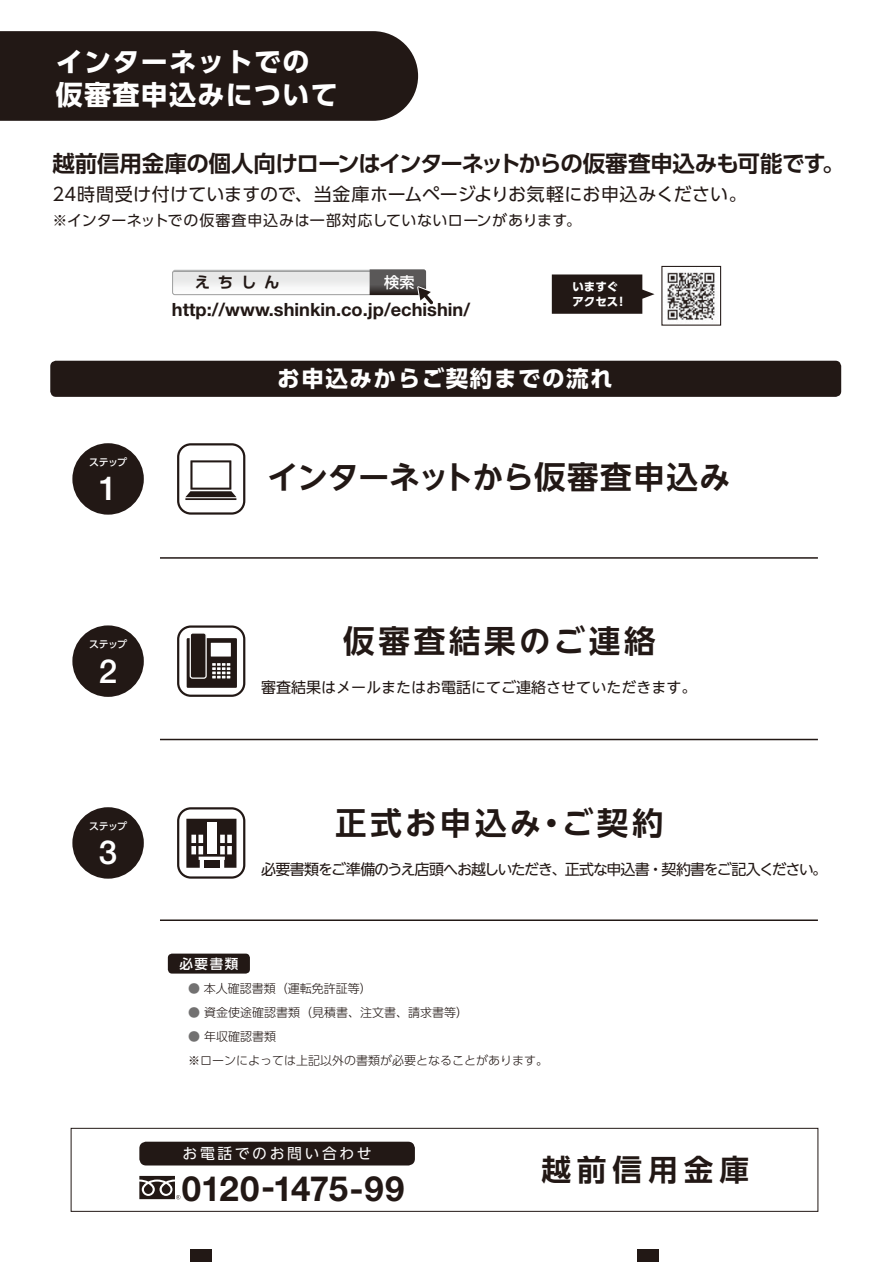
<style>
.page{position:relative;width:893px;height:1263px;background:#fff}
.page>*{position:absolute;margin:0;border:0;box-sizing:border-box;transform-origin:0 0}
.t1{font:700 34.8px "Helvetica Neue LT Std";letter-spacing:-.01em;color:#221815}
.t2{font:500 33.15px "Helvetica Neue LT Std";color:#fff}
.t3{font:700 31.5px "UD Shin Go NT Pro De";letter-spacing:.12em;color:#221815}
.t4{font:700 31.5px "UD Shin Go NT Pro De";letter-spacing:-.015em;color:#221815}
.t5{font:700 29.7px "UD Shin Go Pro De";letter-spacing:.2em;color:#221815}
.t6{font:700 27px/33px "UD Shin Go Pro";letter-spacing:.05em;color:#fff}
.t7{font:700 22.5px "UD Shin Go Pro De";letter-spacing:-.03em;color:#221815}
.t8{font:700 22.5px "UD Shin Go Pro";letter-spacing:.07em;color:#fff}
.t9{font:700 18.3px "Helvetica Neue LT Std";color:#221815}
.t10{font:18px "UD Shin Go Pro";letter-spacing:.01em;color:#221815}
.t11{font:700 15.45px "UD Shin Go Pro De";color:#221815}
.t12{font:500 15.15px "UD Shin Go Pro";color:#fff}
.t13{font:15px "UD Shin Go NT Pro";letter-spacing:-.075em;color:#221815}
.t14{font:15px "UD Shin Go Pro";letter-spacing:.025em;color:#221815}
.t15{font:15px "UD Shin Go NT Pro";color:#221815}
.t16{font:14.85px "UD Shin Go NT Pro";letter-spacing:.175em;color:#fff}
.t17{font:500 13.5px "UD Shin Go Pro";color:#fff}
.t18{font:300 12px/24px "UD Shin Go Pro";color:#221815}
.t19{font:700 11.55px/15.3px "UD Shin Go Pro";color:#fff}
.t20{font:500 9.9px "UD Shin Go Pro";letter-spacing:-.055em;color:#fff}
.s1{color:#727171}
</style>
<div class="page">
<div style="left:0;top:31px;width:418px;height:90px;background:#221815"></div>
<svg style="left:185px;top:460px;width:51px;height:40px"></svg>
<div style="left:177px;top:443px;width:68px;height:72px;border:2px solid #221815;border-radius:13px"></div>
<div style="left:177px;top:625px;width:68px;height:72px;border:2px solid #221815;border-radius:13px"></div>
<svg style="left:187px;top:638px;width:50px;height:50px"></svg>
<div style="left:190px;top:633px;width:16px;height:45px;background:#221815;border-radius:2px"></div>
<div style="left:190px;top:632px;width:17px;height:47px;border:1px solid #fff;border-radius:2px"></div>
<svg style="left:186px;top:819px;width:50px;height:49px"></svg>
<div style="left:207px;top:822px;width:9px;height:31px;background:#fff"></div>
<div style="left:177px;top:807px;width:68px;height:72px;border:2px solid #221815;border-radius:13px"></div>
<svg style="left:552px;top:274px;width:102px;height:40px;background:#3b3230"></svg>
<div style="left:50px;top:361px;width:791px;height:36px;background:#221815;border-radius:6px"></div>
<div style="left:72px;top:443px;width:72px;height:72px;background:#221815;border-radius:50%"></div>
<div style="left:72px;top:625px;width:72px;height:72px;background:#221815;border-radius:50%"></div>
<div style="left:72px;top:807px;width:72px;height:72px;background:#221815;border-radius:50%"></div>
<hr style="left:160px;top:557px;width:658px;height:2px;background:#221815">
<div style="left:168px;top:953px;width:82px;height:20px;background:#221815;border-radius:4px"></div>
<hr style="left:160px;top:739px;width:658px;height:1px;background:#221815">
<hr style="left:160px;top:919px;width:658px;height:2px;background:#221815">
<div style="left:139px;top:1142px;width:276px;height:23px;background:#221815;border-radius:7px"></div>
<svg style="left:139px;top:1176px;width:41px;height:23px"></svg>
<div style="left:71px;top:1128px;width:747px;height:84px;border:1px solid #221815"></div>
<svg style="left:172px;top:269px;width:261px;height:36px"></svg>
<div style="left:191px;top:1249px;width:21px;height:13px;background:#221815"></div>
<div style="left:637px;top:1249px;width:21px;height:13px;background:#221815"></div>
<img style="left:667px;top:272px;width:48px;height:49px">
<div style="left:661px;top:266px;width:60px;height:60px;border:1px solid #221815"></div>
<h3 class="t6" style="left:56px;top:45px;width:284px">インターネットでの仮審査申込みについて</h3>
<h3 class="t7" style="left:52px;top:145px;width:794px">越前信用金庫の個人向けローンはインターネットからの仮審査申込みも可能です。</h3>
<h3 class="t10" style="left:52px;top:179px;width:696px">24時間受け付けていますので、当金庫ホームページよりお気軽にお申込みください。</h3>
<p class="t14" style="left:52px;top:208px;width:530px">※インターネットでの仮審査申込みは一部対応していないローンがあります。</p>
<p class="t11" style="left:195px;top:269px;width:86px">えちしん</p>
<p class="t12" style="left:384px;top:270px;width:32px">検索</p>
<h3 class="t9" style="left:172px;top:298px;width:300px">http://www.shinkin.co.jp/echishin/</h3>
<p class="t19" style="left:572px;top:278px;width:56px">いますぐアクセス！</p>
<p class="t20" style="left:89px;top:454px;width:39px">ステップ</p>
<h2 class="t2" style="left:99px;top:469px;width:20px">1</h2>
<p class="t20" style="left:89px;top:637px;width:39px">ステップ</p>
<h2 class="t2" style="left:99px;top:651px;width:20px">2</h2>
<p class="t20" style="left:89px;top:818px;width:39px">ステップ</p>
<h2 class="t2" style="left:99px;top:833px;width:20px">3</h2>
<h3 class="t8" style="left:277px;top:361px;width:337px">お申込みからご契約までの流れ</h3>
<h3 class="t4" style="left:267px;top:451px;width:465px">インターネットから仮審査申込み</h3>
<h3 class="t3" style="left:343px;top:615px;width:314px">仮審査結果のご連絡</h3>
<p class="t15" style="left:261px;top:675px;width:437px">審査結果はメールまたはお電話にてご連絡させていただきます。</p>
<h3 class="t3" style="left:335px;top:798px;width:330px">正式お申込み・ご契約</h3>
<p class="t13" style="left:261px;top:857px;width:568px">必要書類をご準備のうえ店頭へお越しいただき、正式な申込書・契約書をご記入ください。</p>
<p class="t17" style="left:179px;top:953px;width:60px">必要書類</p>
<p class="t18" style="left:188px;top:976px;width:185px"><span class="s1">●</span> 本人確認書類（運転免許証等）</p>
<p class="t18" style="left:188px;top:1000px;width:281px"><span class="s1">●</span> 資金使途確認書類（見積書、注文書、請求書等）</p>
<p class="t18" style="left:188px;top:1024px;width:361px"><span class="s1">●</span> 年収確認書類<br>※ローンによっては上記以外の書類が必要となることがあります。</p>
<p class="t16" style="left:183px;top:1141px;width:191px">お電話でのお問い合わせ</p>
<h1 class="t1" style="left:182px;top:1166px;width:224px">0120-1475-99</h1>
<h3 class="t5" style="left:541px;top:1146px;width:209px">越前信用金庫</h3>
</div>
